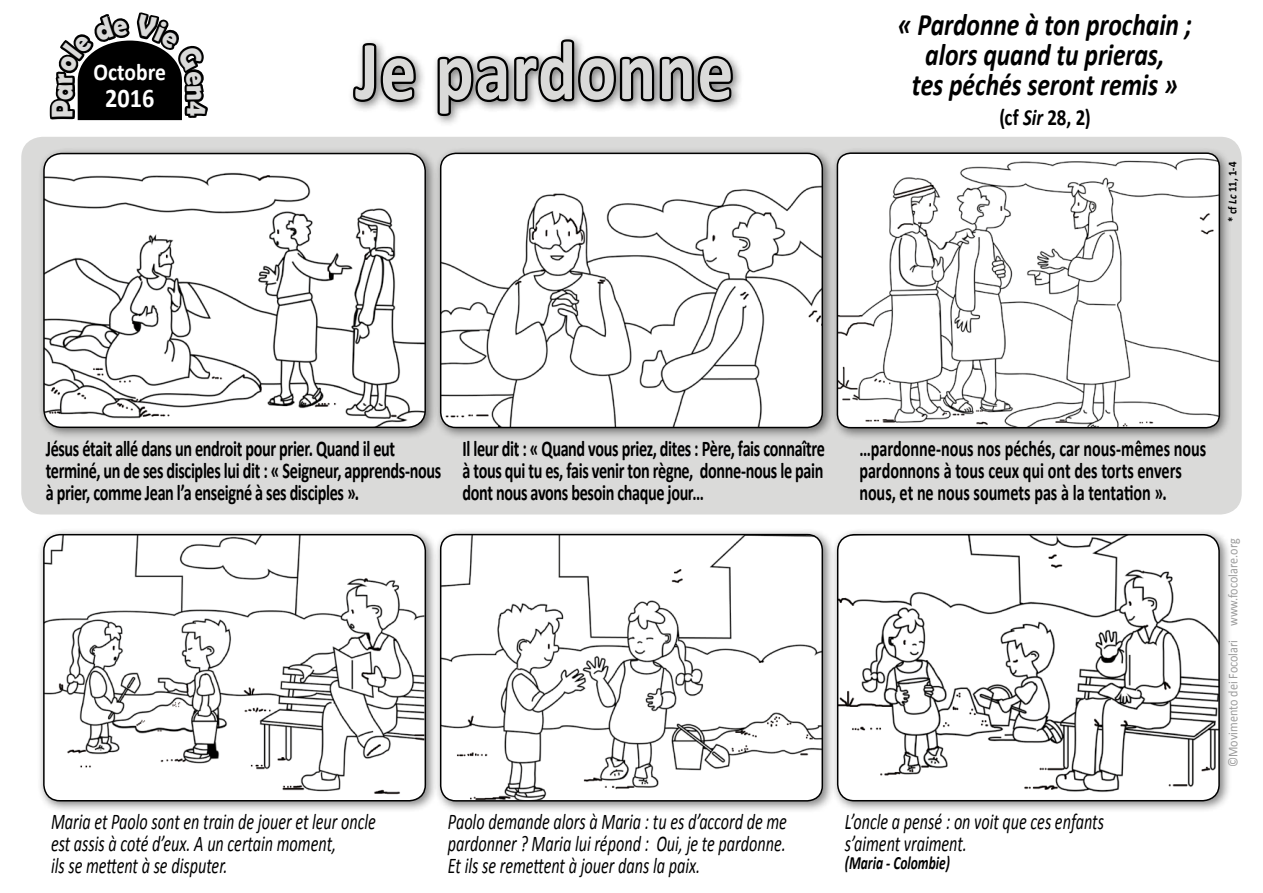
<style>
.page{position:relative;width:1263px;height:893px;background:#fff}
.page>*{position:absolute;margin:0;border:0;box-sizing:border-box;transform-origin:0 0}
.t1{font:700 84.3px "Calibri";letter-spacing:.02em;color:#dadad9;scale:.85 1}
.t2{font:italic 700 31.35px/30px "Calibri";letter-spacing:-.005em;color:#000;text-align:center;scale:.82 1}
.t3{font:700 30px "Berlin Sans FB Demi";color:#dadad9;scale:.92 1}
.t4{font:700 27px "Calibri";color:#fff;scale:.9 1}
.t5{font:700 24px "Calibri";color:#fff;scale:.9 1}
.t6{font:700 23.1px "Calibri";color:#000;scale:.82 1}
.t7{font:700 22.5px/21.6px "Calibri";letter-spacing:-.02em;color:#000;scale:.72 1}
.t8{font:italic 22.5px/21.6px "Calibri";color:#000;scale:.72 1}
.t9{font:italic 700 18.75px "Calibri";color:#000;scale:.72 1}
.t10{font:13.5px "Calibri";color:#9c9c9c;scale:.9 1}
.t11{font:700 12px "Calibri";color:#000;scale:.9 1}
.s1{font-style:italic}
</style>
<div class="page">
<div style="left:21px;top:137px;width:1221px;height:377px;background:#dadad9;border-radius:21px"></div>
<div style="left:37px;top:528px;width:401px;height:286px;background:#000;opacity:.5"></div>
<img style="left:44px;top:535px;width:380px;height:266px">
<div style="left:43px;top:534px;width:383px;height:267px;border:2px solid #000;border-radius:16px"></div>
<div style="left:831px;top:528px;width:401px;height:286px;background:#000;opacity:.5"></div>
<img style="left:838px;top:535px;width:381px;height:266px">
<div style="left:837px;top:534px;width:383px;height:267px;border:2px solid #000;border-radius:16px"></div>
<div style="left:37px;top:147px;width:401px;height:293px;background:#000;opacity:.5"></div>
<img style="left:44px;top:154px;width:381px;height:273px">
<div style="left:43px;top:153px;width:383px;height:275px;border:2px solid #000;border-radius:17px"></div>
<div style="left:434px;top:147px;width:401px;height:293px;background:#000;opacity:.5"></div>
<img style="left:441px;top:153px;width:381px;height:274px">
<div style="left:440px;top:153px;width:383px;height:275px;border:2px solid #000;border-radius:15px"></div>
<div style="left:831px;top:146px;width:401px;height:295px;background:#000;opacity:.5"></div>
<img style="left:837px;top:153px;width:382px;height:275px">
<div style="left:837px;top:152px;width:383px;height:276px;border:2px solid #000;border-radius:13px"></div>
<div style="left:434px;top:528px;width:401px;height:286px;background:#000;opacity:.5"></div>
<img style="left:441px;top:535px;width:381px;height:266px">
<div style="left:440px;top:534px;width:383px;height:268px;border:2px solid #000;border-radius:15px"></div>
<svg style="left:351px;top:40px;width:69px;height:65px"></svg>
<svg style="left:435px;top:37px;width:302px;height:82px"></svg>
<svg style="left:49px;top:12px;width:159px;height:109px"></svg>
<h3 class="t3" style="left:45px;top:118px;width:50px;rotate:-90deg">Par</h3>
<p class="t5" style="left:94px;top:56px;width:82px">Octobre</p>
<p class="t4" style="left:105px;top:80px;width:56px">2016</p>
<h3 class="t3" style="left:215px;top:101px;width:18px;rotate:90deg">4</h3>
<h1 class="t1" style="left:355px;top:17px;width:446px">Je pardonne</h1>
<h2 class="t2" style="left:898px;top:10px;width:360px">« Pardonne à ton prochain ; alors quand tu prieras,<br>tes péchés seront remis »</h2>
<p class="t6" style="left:999px;top:103px;width:113px">(cf <span class="s1">Sir</span> 28, 2)</p>
<p class="t11" style="left:1225px;top:222px;width:68px;rotate:-90deg">* cf <span class="s1">Lc</span> 11, 1-4</p>
<p class="t7" style="left:46px;top:438px;width:551px">Jésus était allé dans un endroit pour prier. Quand il eut terminé, un de ses disciples lui dit : « Seigneur, apprends-nous à prier, comme Jean l’a enseigné à ses disciples ».</p>
<p class="t7" style="left:462px;top:438px;width:505px;text-align:justify">Il leur dit : « Quand vous priez, dites : Père, fais connaître à tous qui tu es, fais venir ton règne, donne-nous le pain dont nous avons besoin chaque jour…</p>
<p class="t7" style="left:859px;top:438px;width:483px">…pardonne-nous nos péchés, car nous-mêmes nous pardonnons à tous ceux qui ont des torts envers nous, et ne nous soumets pas à la tentation ».</p>
<p class="t8" style="left:51px;top:810px;width:453px">Maria et Paolo sont en train de jouer et leur oncle est assis à coté d’eux. A un certain moment,<br>ils se mettent à se disputer.</p>
<p class="t8" style="left:448px;top:810px;width:472px;text-align:justify">Paolo demande alors à Maria : tu es d’accord de me pardonner ? Maria lui répond : Oui, je te pardonne.<br>Et ils se remettent à jouer dans la paix.</p>
<p class="t8" style="left:845px;top:810px;width:361px">L’oncle a pensé : on voit que ces enfants s’aiment vraiment.</p>
<p class="t9" style="left:845px;top:851px;width:148px">(Maria - Colombie)</p>
<p class="t10" style="left:1224px;top:767px;width:255px;rotate:-90deg">©Movimento dei Focolari www.focolare.org</p>
</div>
